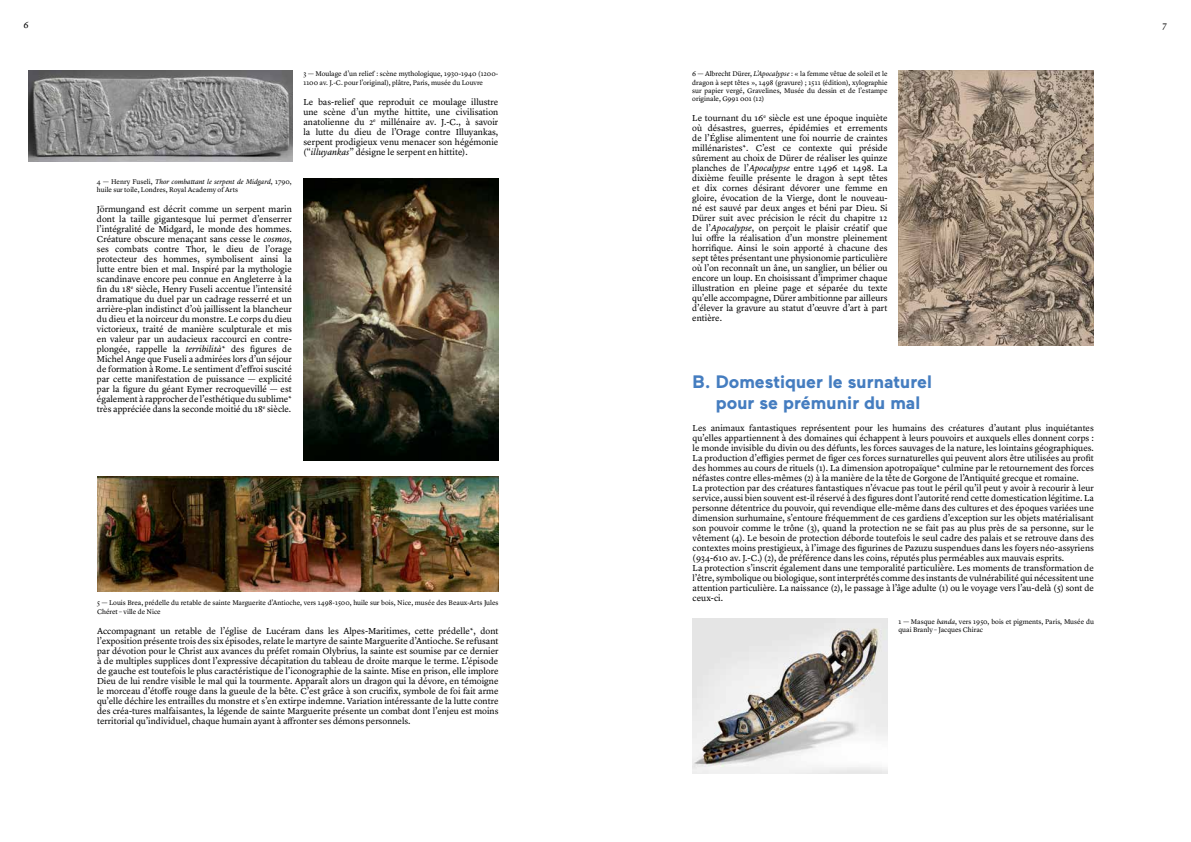
<style>
.page{position:relative;width:1191px;height:842px;background:#fff}
.page>*{position:absolute;margin:0;border:0;box-sizing:border-box;transform-origin:0 0}
.t1{font:700 18px/21.6px "Maax";color:#457dc0}
.t2{font:9px/10px "Lyon Text";color:#000;text-align:justify}
.t3{font:7px/8.4px "Lyon Text";color:#000}
.s1{font-style:italic}
</style>
<div class="page">
<img style="left:29px;top:71px;width:263px;height:91px">
<img style="left:97px;top:477px;width:401px;height:114px">
<img style="left:303px;top:179px;width:195px;height:281px">
<img style="left:899px;top:71px;width:194px;height:274px">
<img style="left:692px;top:618px;width:195px;height:155px">
<p class="t2" style="left:24px;top:20px;width:7px">6</p>
<p class="t2" style="left:1162px;top:20px;width:6px">7</p>
<p class="t3" style="left:97px;top:177px;width:196px">4 — Henry Fuseli, <span class="s1">Thor combattant le serpent de Midgard</span>, 1790, huile sur toile, Londres, Royal Academy of Arts</p>
<p class="t2" style="left:97px;top:204px;width:196px">Jörmungand est décrit comme un serpent marin dont la taille gigantesque lui permet d’enserrer l’intégralité de Midgard, le monde des hommes.<br>Créature obscure menaçant sans cesse le <span class="s1">cosmos</span>, ses combats contre Thor, le dieu de l’orage protecteur des hommes, symbolisent ainsi la lutte entre bien et mal. Inspiré par la mythologie scandinave encore peu connue en Angleterre à la fin du 18<sup>e</sup> siècle, Henry Fuseli accentue l’intensité dramatique du duel par un cadrage resserré et un arrière-plan indistinct d’où jaillissent la blancheur du dieu et la noirceur du monstre. Le corps du dieu victorieux, traité de manière sculpturale et mis en valeur par un audacieux raccourci en contre&shy;plongée, rappelle la <span class="s1">terribilità</span>* des figures de Michel Ange que Fuseli a admirées lors d’un séjour de formation à Rome. Le sentiment d’effroi suscité par cette manifestation de puissance — explicité par la figure du géant Eymer recroquevillé — est également à rapprocher de l’esthétique du sublime* très appréciée dans la seconde moitié du 18<sup>e</sup> siècle.</p>
<p class="t3" style="left:303px;top:69px;width:196px">3 — Moulage d’un relief : scène mythologique, 1930-1940 (1200-<br>1100 av. J.-C. pour l’original), plâtre, Paris, musée du Louvre</p>
<p class="t2" style="left:303px;top:96px;width:196px">Le bas-relief que reproduit ce moulage illustre une scène d’un mythe hittite, une civilisation anatolienne du 2<sup>e</sup> millénaire av. J.-C., à savoir la lutte du dieu de l’Orage contre Illuyankas, serpent prodigieux venu menacer son hégémonie (“<span class="s1">illuyankas</span>” désigne le serpent en hittite).</p>
<p class="t3" style="left:97px;top:598px;width:403px">5 — Louis Brea, prédelle du retable de sainte Marguerite d’Antioche, vers 1498-1500, huile sur bois, Nice, musée des Beaux-Arts Jules<br>Chéret – ville de Nice</p>
<p class="t2" style="left:97px;top:625px;width:403px">Accompagnant un retable de l’église de Lucéram dans les Alpes-Maritimes, cette prédelle*, dont l’exposition présente trois des six épisodes, relate le martyre de sainte Marguerite d’Antioche. Se refusant par dévotion pour le Christ aux avances du préfet romain Olybrius, la sainte est soumise par ce dernier à de multiples supplices dont l’expressive décapitation du tableau de droite marque le terme. L’épisode de gauche est toutefois le plus caractéristique de l’iconographie de la sainte. Mise en prison, elle implore Dieu de lui rendre visible le mal qui la tourmente. Apparaît alors un dragon qui la dévore, en témoigne le morceau d’étoffe rouge dans la gueule de la bête. C’est grâce à son crucifix, symbole de foi fait arme qu’elle déchire les entrailles du monstre et s’en extirpe indemne. Variation intéressante de la lutte contre des créa-tures malfaisantes, la légende de sainte Marguerite présente un combat dont l’enjeu est moins territorial qu’individuel, chaque humain ayant à affronter ses démons personnels.</p>
<p class="t3" style="left:692px;top:69px;width:197px;text-align:justify">6 — Albrecht Dürer, <span class="s1">L’Apocalypse</span> : « la femme vêtue de soleil et le dragon à sept têtes », 1498 (gravure) ; 1511 (édition), xylographie sur papier vergé, Gravelines, Musée du dessin et de l’estampe originale, G991 001 (12)</p>
<p class="t2" style="left:692px;top:113px;width:197px">Le tournant du 16<sup>e</sup> siècle est une époque inquiète où désastres, guerres, épidémies et errements de l’Église alimentent une foi nourrie de craintes millénaristes*. C’est ce contexte qui préside sûrement au choix de Dürer de réaliser les quinze planches de l’<span class="s1">Apocalypse</span> entre 1496 et 1498. La dixième feuille présente le dragon à sept têtes et dix cornes désirant dévorer une femme en gloire, évocation de la Vierge, dont le nouveau&shy;né est sauvé par deux anges et béni par Dieu. Si Dürer suit avec précision le récit du chapitre 12 de l’<span class="s1">Apocalypse</span>, on perçoit le plaisir créatif que lui offre la réalisation d’un monstre pleinement horrifique. Ainsi le soin apporté à chacune des sept têtes présentant une physionomie particulière où l’on reconnaît un âne, un sanglier, un bélier ou encore un loup. En choisissant d’imprimer chaque illustration en pleine page et séparée du texte qu’elle accompagne, Dürer ambitionne par ailleurs d’élever la gravure au statut d’œuvre d’art à part entière.</p>
<h1 class="t1" style="left:715px;top:371px;width:218px;text-indent:-23px">B. Domestiquer le surnaturel pour se prémunir du mal</h1>
<p class="t2" style="left:692px;top:423px;width:403px;text-align:left">Les animaux fantastiques représentent pour les humains des créatures d’autant plus inquiétantes qu’elles appartiennent à des domaines qui échappent à leurs pouvoirs et auxquels elles donnent corps : le monde invisible du divin ou des défunts, les forces sauvages de la nature, les lointains géographiques.<br>La production d’effigies permet de figer ces forces surnaturelles qui peuvent alors être utilisées au profit des hommes au cours de rituels (1). La dimension apotropaïque* culmine par le retournement des forces néfastes contre elles-mêmes (2) à la manière de la tête de Gorgone de l’Antiquité grecque et romaine.<br>La protection par des créatures fantastiques n’évacue pas tout le péril qu’il peut y avoir à recourir à leur service, aussi bien souvent est-il réservé à des figures dont l’autorité rend cette domestication légitime. La personne détentrice du pouvoir, qui revendique elle-même dans des cultures et des époques variées une dimension surhumaine, s’entoure fréquemment de ces gardiens d’exception sur les objets matérialisant son pouvoir comme le trône (3), quand la protection ne se fait pas au plus près de sa personne, sur le vêtement (4). Le besoin de protection déborde toutefois le seul cadre des palais et se retrouve dans des contextes moins prestigieux, à l’image des figurines de Pazuzu suspendues dans les foyers néo-assyriens (934-610 av. J.-C.) (2), de préférence dans les coins, réputés plus perméables aux mauvais esprits.<br>La protection s’inscrit également dans une temporalité particulière. Les moments de transformation de l’être, symbolique ou biologique, sont interprétés comme des instants de vulnérabilité qui nécessitent une attention particulière. La naissance (2), le passage à l’âge adulte (1) ou le voyage vers l’au-delà (5) sont de ceux-ci.</p>
<p class="t3" style="left:898px;top:616px;width:197px">1 — Masque <span class="s1">banda</span>, vers 1950, bois et pigments, Paris, Musée du quai Branly – Jacques Chirac</p>
</div>
